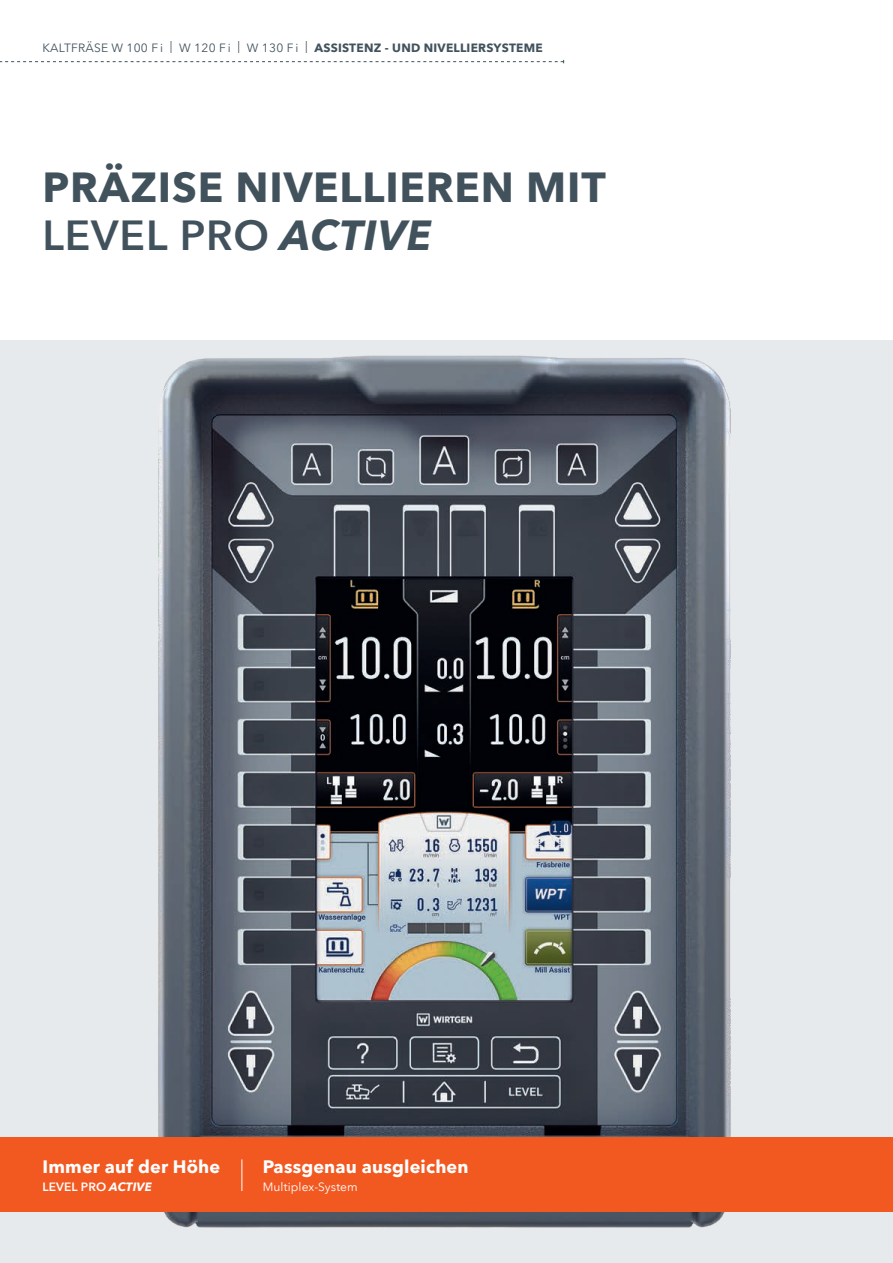
<style>
.page{position:relative;width:893px;height:1263px;background:#fff}
.page>*{position:absolute;margin:0;border:0;box-sizing:border-box;transform-origin:0 0}
.t1{font:700 42px/48px "Avenir Next LT Pro";letter-spacing:.02em;color:#41525c}
.t2{font:700 18px "Avenir Next LT Pro";letter-spacing:.01em;color:#fff}
.t3{font:12px "Avenir Next LT Pro";letter-spacing:.02em;color:#41525c}
.t4{font:12px "Avenir Next LT Pro";letter-spacing:.01em;color:#fff}
.t5{font:600 12px "Avenir Next LT Pro";letter-spacing:.01em;color:#fff}
.s1{font-weight:700}
.s2{font-weight:600}
.s3{font-style:italic}
.s4{font-weight:700;font-style:italic}
</style>
<div class="page">
<svg style="left:0;top:60px;width:564px;height:3px"></svg>
<div style="left:0;top:340px;width:893px;height:923px;background:#e6eaed"></div>
<img style="left:54px;top:355px;width:783px;height:873px">
<div style="left:0;top:1138px;width:893px;height:74px;background:#f15921"></div>
<hr style="left:241px;top:1159px;width:1px;height:32px;background:#fff">
<p class="t3" style="left:43px;top:40px;width:502px">KALTFRÄSE W 100 F i | W 120 F i | W 130 F i | <span class="s1">ASSISTENZ - UND NIVELLIERSYSTEME</span></p>
<h1 class="t1" style="left:43px;top:163px;width:565px">PRÄZISE NIVELLIEREN MIT<br><span class="s2">LEVEL PRO</span> <span class="s3">ACTIVE</span></h1>
<h2 class="t2" style="left:43px;top:1155px;width:179px">Immer auf der Höhe</h2>
<p class="t5" style="left:43px;top:1179px;width:111px">LEVEL PRO <span class="s4">ACTIVE</span></p>
<h2 class="t2" style="left:263px;top:1155px;width:207px">Passgenau ausgleichen</h2>
<p class="t4" style="left:263px;top:1179px;width:97px">Multiplex-System</p>
</div>
